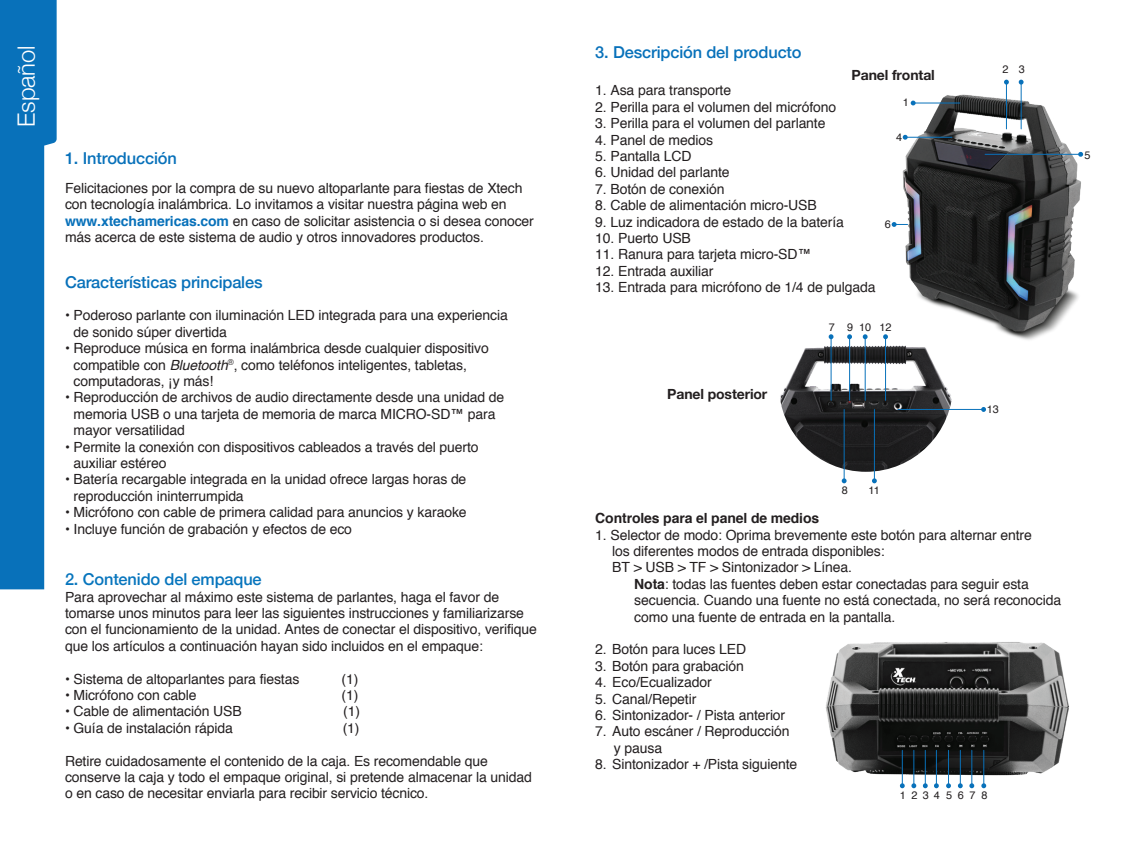
<style>
.page{position:relative;width:1134px;height:851px;background:#fff}
.page>*{position:absolute;margin:0;border:0;box-sizing:border-box;transform-origin:0 0}
.t1{font:300 23.8px "Helvetica Neue";letter-spacing:-.01em;color:#fff}
.t2{font:500 16.4px "Helvetica Neue";letter-spacing:-.01em;color:#0871ba}
.t3{font:500 16.4px "Helvetica Neue";letter-spacing:-.01em;color:#0775bd}
.t4{font:14px/16.4px "Helvetica";letter-spacing:-.01em;color:#231f20}
.t5{font:700 14px "Helvetica";letter-spacing:-.01em;color:#231f20}
.t6{font:700 14px "Helvetica Neue";letter-spacing:-.01em;color:#231f20}
.t7{font:10.8px "Helvetica";letter-spacing:.495em;color:#231f20}
.s1{font-weight:700;color:#0871ba}
.s2{font-style:italic}
.s3{font-weight:700}
</style>
<div class="page">
<svg style="left:0;top:0;width:57px;height:589px"></svg>
<img style="left:780px;top:345px;width:173px;height:126px">
<svg style="left:829px;top:334px;width:4px;height:5px"></svg>
<hr style="left:831px;top:337px;width:1px;height:63px;background:#fff">
<svg style="left:847px;top:334px;width:5px;height:5px"></svg>
<hr style="left:849px;top:337px;width:1px;height:63px;background:#fff">
<svg style="left:863px;top:334px;width:3px;height:5px"></svg>
<hr style="left:865px;top:337px;width:1px;height:63px;background:#fff">
<hr style="left:885px;top:337px;width:1px;height:63px;background:#fff">
<svg style="left:842px;top:478px;width:4px;height:5px"></svg>
<hr style="left:844px;top:409px;width:1px;height:72px;background:#fff">
<svg style="left:872px;top:478px;width:5px;height:5px"></svg>
<hr style="left:874px;top:409px;width:1px;height:72px;background:#fff">
<svg style="left:981px;top:407px;width:5px;height:5px"></svg>
<hr style="left:898px;top:409px;width:85px;height:1px;background:#fff">
<img style="left:866px;top:79px;width:218px;height:270px">
<svg style="left:911px;top:101px;width:5px;height:4px"></svg>
<hr style="left:913px;top:103px;width:47px;height:1px;background:#fff">
<svg style="left:903px;top:135px;width:5px;height:5px"></svg>
<hr style="left:905px;top:137px;width:47px;height:1px;background:#fff">
<svg style="left:892px;top:222px;width:16px;height:5px"></svg>
<svg style="left:1078px;top:152px;width:5px;height:5px"></svg>
<hr style="left:985px;top:154px;width:96px;height:1px;background:#fff">
<svg style="left:1004px;top:80px;width:5px;height:5px"></svg>
<hr style="left:1006px;top:82px;width:1px;height:47px;background:#fff">
<svg style="left:1019px;top:80px;width:4px;height:5px"></svg>
<hr style="left:1021px;top:82px;width:1px;height:47px;background:#fff">
<img style="left:825px;top:642px;width:244px;height:147px">
<svg style="left:900px;top:783px;width:5px;height:5px"></svg>
<hr style="left:902px;top:750px;width:1px;height:35px;background:#fff">
<svg style="left:911px;top:783px;width:5px;height:5px"></svg>
<hr style="left:913px;top:750px;width:1px;height:35px;background:#fff">
<svg style="left:923px;top:783px;width:5px;height:5px"></svg>
<hr style="left:925px;top:750px;width:1px;height:35px;background:#fff">
<svg style="left:934px;top:783px;width:5px;height:5px"></svg>
<hr style="left:936px;top:750px;width:1px;height:35px;background:#fff">
<svg style="left:946px;top:783px;width:5px;height:5px"></svg>
<hr style="left:948px;top:750px;width:1px;height:35px;background:#fff">
<svg style="left:958px;top:783px;width:5px;height:5px"></svg>
<hr style="left:960px;top:750px;width:1px;height:35px;background:#fff">
<svg style="left:969px;top:783px;width:5px;height:5px"></svg>
<hr style="left:971px;top:750px;width:1px;height:35px;background:#fff">
<svg style="left:981px;top:783px;width:5px;height:5px"></svg>
<hr style="left:983px;top:750px;width:1px;height:35px;background:#fff">
<h1 class="t1" style="left:7px;top:126px;width:82px;rotate:-90deg">Español</h1>
<p class="t2" style="left:65px;top:144px;width:113px">1. Introducción</p>
<p class="t4" style="left:65px;top:180px;width:470px">Felicitaciones por la compra de su nuevo altoparlante para fiestas de Xtech con tecnología inalámbrica. Lo invitamos a visitar nuestra página web en <span class="s1">www.xtechamericas.com</span> en caso de solicitar asistencia o si desea conocer más acerca de este sistema de audio y otros innovadores productos.</p>
<p class="t2" style="left:65px;top:268px;width:199px">Características principales</p>
<p class="t4" style="left:74px;top:307px;width:436px;text-indent:-8px">• Poderoso parlante con iluminación LED integrada para una experiencia de sonido súper divertida</p>
<p class="t4" style="left:74px;top:340px;width:417px;text-indent:-8px">• Reproduce música en forma inalámbrica desde cualquier dispositivo compatible con <span class="s2">Bluetooth</span><sup>®</sup>, como teléfonos inteligentes, tabletas, computadoras, ¡y más!</p>
<p class="t4" style="left:74px;top:389px;width:432px;text-indent:-8px">• Reproducción de archivos de audio directamente desde una unidad de memoria USB o una tarjeta de memoria de marca MICRO-SD™ para mayor versatilidad</p>
<p class="t4" style="left:74px;top:439px;width:407px;text-indent:-8px">• Permite la conexión con dispositivos cableados a través del puerto auxiliar estéreo</p>
<p class="t4" style="left:74px;top:471px;width:394px;text-indent:-8px">• Batería recargable integrada en la unidad ofrece largas horas de reproducción ininterrumpida</p>
<p class="t4" style="left:65px;top:504px;width:403px">• Micrófono con cable de primera calidad para anuncios y karaoke</p>
<p class="t4" style="left:65px;top:521px;width:289px">• Incluye función de grabación y efectos de eco</p>
<p class="t3" style="left:65px;top:566px;width:198px">2. Contenido del empaque</p>
<p class="t4" style="left:65px;top:588px;width:473px">Para aprovechar al máximo este sistema de parlantes, haga el favor de tomarse unos minutos para leer las siguientes instrucciones y familiarizarse con el funcionamiento de la unidad. Antes de conectar el dispositivo, verifique que los artículos a continuación hayan sido incluidos en el empaque:</p>
<p class="t4" style="left:65px;top:670px;width:236px">• Sistema de altoparlantes para fiestas</p>
<p class="t4" style="left:342px;top:670px;width:18px">(1)</p>
<p class="t4" style="left:65px;top:687px;width:133px">• Micrófono con cable</p>
<p class="t4" style="left:342px;top:687px;width:18px">(1)</p>
<p class="t4" style="left:65px;top:703px;width:178px">• Cable de alimentación USB</p>
<p class="t4" style="left:343px;top:703px;width:18px">(1)</p>
<p class="t4" style="left:65px;top:720px;width:170px">• Guía de instalación rápida</p>
<p class="t4" style="left:343px;top:720px;width:18px">(1)</p>
<p class="t4" style="left:65px;top:752px;width:468px">Retire cuidadosamente el contenido de la caja. Es recomendable que conserve la caja y todo el empaque original, si pretende almacenar la unidad o en caso de necesitar enviarla para recibir servicio técnico.</p>
<p class="t2" style="left:595px;top:39px;width:208px">3. Descripción del producto</p>
<p class="t6" style="left:852px;top:64px;width:85px">Panel frontal</p>
<p class="t4" style="left:595px;top:83px;width:137px">1. Asa para transporte</p>
<p class="t4" style="left:595px;top:99px;width:242px">2. Perilla para el volumen del micrófono</p>
<p class="t4" style="left:595px;top:115px;width:232px">3. Perilla para el volumen del parlante</p>
<p class="t4" style="left:595px;top:132px;width:119px">4. Panel de medios</p>
<p class="t4" style="left:595px;top:148px;width:98px">5. Pantalla LCD</p>
<p class="t4" style="left:595px;top:165px;width:136px">6. Unidad del parlante</p>
<p class="t4" style="left:595px;top:181px;width:131px">7. Botón de conexión</p>
<p class="t4" style="left:595px;top:197px;width:223px">8. Cable de alimentación micro-USB</p>
<p class="t4" style="left:595px;top:214px;width:250px">9. Luz indicadora de estado de la batería</p>
<p class="t4" style="left:595px;top:230px;width:97px">10. Puerto USB</p>
<p class="t4" style="left:595px;top:247px;width:218px">11. Ranura para tarjeta micro-SD™</p>
<p class="t4" style="left:595px;top:263px;width:120px">12. Entrada auxiliar</p>
<p class="t4" style="left:595px;top:279px;width:282px">13. Entrada para micrófono de 1/4 de pulgada</p>
<p class="t7" style="left:903px;top:94px;width:8px">1</p>
<p class="t7" style="left:896px;top:129px;width:8px">4</p>
<p class="t7" style="left:885px;top:216px;width:8px">6</p>
<p class="t6" style="left:667px;top:382px;width:102px">Panel posterior</p>
<p class="t7" style="left:829px;top:319px;width:8px">7</p>
<p class="t7" style="left:847px;top:319px;width:46px">9 10 12</p>
<p class="t7" style="left:1002px;top:61px;width:24px">2 3</p>
<p class="t7" style="left:987px;top:401px;width:14px">13</p>
<p class="t7" style="left:1084px;top:147px;width:8px">5</p>
<p class="t7" style="left:842px;top:481px;width:8px">8</p>
<p class="t7" style="left:868px;top:481px;width:13px">11</p>
<p class="t5" style="left:595px;top:507px;width:225px">Controles para el panel de medios</p>
<p class="t4" style="left:612px;top:526px;width:421px;text-indent:-17px">1. Selector de modo: Oprima brevemente este botón para alternar entre los diferentes modos de entrada disponibles:<br>BT &gt; USB &gt; TF &gt; Sintonizador &gt; Línea.</p>
<p class="t4" style="left:634px;top:576px;width:428px"><span class="s3">Nota</span>: todas las fuentes deben estar conectadas para seguir esta secuencia. Cuando una fuente no está conectada, no será reconocida como una fuente de entrada en la pantalla.</p>
<p class="t4" style="left:595px;top:641px;width:152px">2. Botón para luces LED</p>
<p class="t4" style="left:595px;top:658px;width:150px">3. Botón para grabación</p>
<p class="t4" style="left:595px;top:674px;width:118px">4. Eco/Ecualizador</p>
<p class="t4" style="left:595px;top:690px;width:103px">5. Canal/Repetir</p>
<p class="t4" style="left:595px;top:707px;width:191px">6. Sintonizador- / Pista anterior</p>
<p class="t4" style="left:614px;top:723px;width:177px;text-indent:-19px">7. Auto escáner / Reproducción y pausa</p>
<p class="t4" style="left:595px;top:756px;width:203px">8. Sintonizador + /Pista siguiente</p>
<p class="t7" style="left:900px;top:786px;width:89px">12345678</p>
</div>
